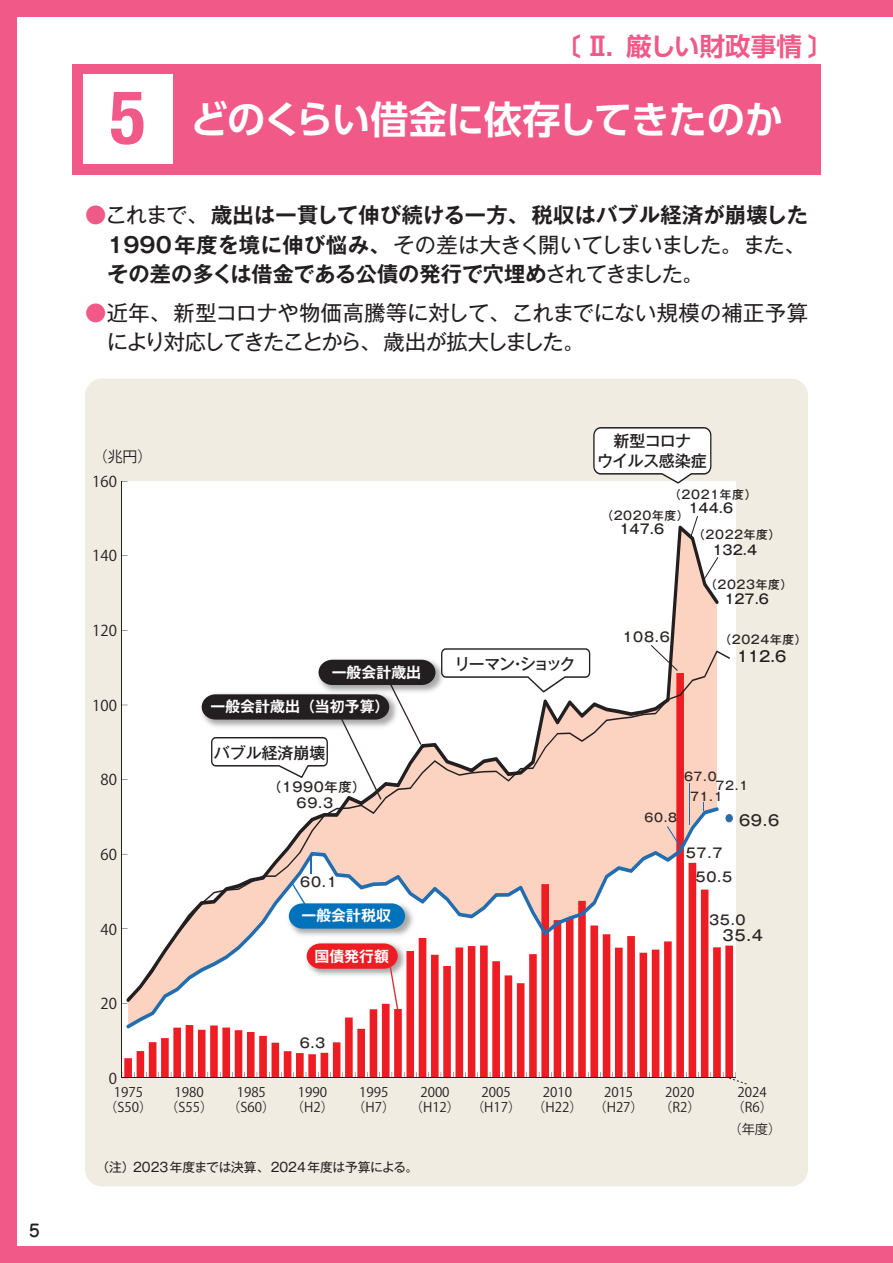
<style>
.page{position:relative;width:893px;height:1263px;background:#f05988}
.page>*{position:absolute;margin:0;border:0;box-sizing:border-box;transform-origin:0 0}
.t1{font:700 38.25px "UD Shin Go Pro De";letter-spacing:-.025em;color:#fff}
.t2{font:700 25.5px "UD Shin Go Pro De";color:#f05988}
.t3{font:21.3px/29.7px "Gothic MB101 Pr 6 N";letter-spacing:-.03em;color:#231f20}
.t4{font:700 21.3px "Gothic MB101 Pr 6 N De";color:#231f20}
.t5{font:500 16.95px "Jun 34 Pro";color:#231f20}
.t6{font:500 16.05px/20.4px "Gothic MB101 Pro";letter-spacing:-.035em;color:#231f20;text-align:center}
.t7{font:500 15.9px "Gothic MB101 Pro";letter-spacing:-.115em;color:#231f20}
.t8{font:500 15.9px "Gothic MB101 Pr 6";color:#231f20}
.t9{font:700 14.85px "Gothic MB101 Pro De";color:#fff}
.t10{font:14.85px "Koz Go Pro";color:#231f20}
.t11{font:500 14.85px "Gothic MB101 Pr 6";color:#2d2625}
.t12{font:500 14.85px "Gothic MB101 Pr 6";color:#231f20}
.t13{font:500 13.35px/15.9px "Gothic MB101 Pr 6";letter-spacing:.055em;color:#2d2625;text-align:center}
.t14{font:500 13.35px "Gothic MB101 Pr 6";color:#231f20}
.t15{font:13.2px/15.8px "Koz Go Pro";color:#231f20;text-align:center}
.t16{font:12.75px "Gothic MB101 Pr 6 N";color:#231f20}
.t17{font:500 11.85px "Gothic MB101 Pr 6";letter-spacing:.05em;color:#2d2625}
.s1{font-family:"Helvetica Neue LT Std";font-stretch:condensed;font-size:74.4px;color:#f05988}
.s2{font-family:"Gothic MB101 Pr 6 N";font-weight:400;color:#f05988}
.s3{font-family:"Gothic MB101 Pr 6 N";font-weight:400}
.s4{font-family:"Gothic MB101 Pr 6 N De";font-weight:700}
.s5{color:#f05988}
</style>
<div class="page">
<div style="left:17px;top:17px;width:876px;height:1229px;background:#fff"></div>
<div style="left:85px;top:378px;width:723px;height:808px;background:#f1ece2;border-radius:17px"></div>
<div style="left:122px;top:481px;width:613px;height:597px;background:#fff"></div>
<svg style="left:124px;top:704px;width:609px;height:374px"></svg>
<hr style="left:122px;top:481px;width:1px;height:597px;background:#231f20">
<hr style="left:122px;top:1078px;width:613px;height:1px;background:#231f20">
<svg style="left:122px;top:1072px;width:6px;height:7px"></svg>
<svg style="left:126px;top:1002px;width:593px;height:27px"></svg>
<svg style="left:730px;top:814px;width:3px;height:8px"></svg>
<svg style="left:126px;top:525px;width:593px;height:477px"></svg>
<svg style="left:127px;top:650px;width:603px;height:349px"></svg>
<svg style="left:651px;top:645px;width:27px;height:26px"></svg>
<svg style="left:667px;top:826px;width:14px;height:21px"></svg>
<svg style="left:441px;top:648px;width:149px;height:44px"></svg>
<svg style="left:593px;top:427px;width:118px;height:57px;background:#eeeeed"></svg>
<hr style="left:689px;top:783px;width:1px;height:42px;background:#216daf">
<svg style="left:307px;top:943px;width:92px;height:69px"></svg>
<svg style="left:289px;top:882px;width:116px;height:47px"></svg>
<img style="left:315px;top:656px;width:134px;height:41px">
<svg style="left:202px;top:660px;width:233px;height:140px"></svg>
<svg style="left:311px;top:858px;width:1px;height:16px"></svg>
<svg style="left:690px;top:516px;width:8px;height:21px"></svg>
<svg style="left:703px;top:557px;width:15px;height:24px"></svg>
<svg style="left:723px;top:1072px;width:24px;height:13px"></svg>
<div style="left:72px;top:64px;width:749px;height:110px;background:#f05988"></div>
<div style="left:83px;top:74px;width:89px;height:90px;background:#fff"></div>
<p class="t5" style="left:29px;top:1217px;width:12px">5</p>
<h2 class="t2" style="left:555px;top:26px;width:280px">〔 Ⅱ．厳しい財政事情〕</h2>
<h1 class="t1" style="left:110px;top:88px;width:675px"><span class="s1">5</span> どのくらい借金に依存してきたのか</h1>
<h3 class="t4" style="left:85px;top:197px;width:724px"><span class="s2">●</span><span class="s3">これまで、</span>歳出は一貫して伸び続ける一⽅、税収はバブル経済が崩壊した</h3>
<h3 class="t3" style="left:107px;top:228px;width:700px"><span class="s4">1990年度を境に伸び悩み、</span>その差は大きく開いてしまいました。また、</h3>
<h3 class="t4" style="left:107px;top:257px;width:598px">その差の多くは借⾦である公債の発⾏で⽳埋め<span class="s3">されてきました。</span></h3>
<h3 class="t3" style="left:107px;top:296px;width:703px;text-indent:-22px"><span class="s5">●</span>近年、新型コロナや物価高騰等に対して、これまでにない規模の補正予算により対応してきたことから、歳出が拡大しました。</h3>
<p class="t10" style="left:93px;top:447px;width:61px">（兆円）</p>
<p class="t10" style="left:92px;top:472px;width:26px">160</p>
<p class="t10" style="left:92px;top:546px;width:26px">140</p>
<p class="t10" style="left:92px;top:621px;width:26px">120</p>
<p class="t10" style="left:92px;top:696px;width:26px">100</p>
<p class="t10" style="left:101px;top:770px;width:18px">80</p>
<p class="t10" style="left:101px;top:845px;width:18px">60</p>
<p class="t10" style="left:101px;top:919px;width:18px">40</p>
<p class="t10" style="left:101px;top:994px;width:18px">20</p>
<p class="t10" style="left:109px;top:1069px;width:10px">0</p>
<p class="t9" style="left:332px;top:660px;width:91px">一般会計歳出</p>
<p class="t9" style="left:210px;top:694px;width:181px">一般会計歳出（当初予算）</p>
<p class="t8" style="left:214px;top:739px;width:113px">バブル経済崩壊</p>
<p class="t13" style="left:268px;top:778px;width:99px">（1990年度）<br>69.3</p>
<p class="t13" style="left:300px;top:873px;width:38px">60.1</p>
<p class="t9" style="left:301px;top:903px;width:91px">一般会計税収</p>
<p class="t9" style="left:314px;top:944px;width:76px">国債発行額</p>
<p class="t13" style="left:300px;top:1034px;width:27px">6.3</p>
<p class="t7" style="left:454px;top:651px;width:122px">リーマン・ショック</p>
<p class="t6" style="left:597px;top:429px;width:111px">新型コロナ<br>ウイルス感染症</p>
<p class="t17" style="left:669px;top:484px;width:89px">（2021年度）</p>
<p class="t17" style="left:601px;top:506px;width:89px">（2020年度）</p>
<p class="t14" style="left:619px;top:518px;width:46px">147.6</p>
<p class="t14" style="left:688px;top:497px;width:46px">144.6</p>
<p class="t17" style="left:693px;top:525px;width:89px">（2022年度）</p>
<p class="t14" style="left:712px;top:538px;width:46px">132.4</p>
<p class="t17" style="left:705px;top:574px;width:89px">（2023年度）</p>
<p class="t14" style="left:724px;top:588px;width:46px">127.6</p>
<p class="t13" style="left:622px;top:629px;width:49px">108.6</p>
<p class="t17" style="left:719px;top:630px;width:89px">（2024年度）</p>
<p class="t12" style="left:737px;top:644px;width:51px">112.6</p>
<p class="t17" style="left:644px;top:807px;width:34px">60.8</p>
<p class="t17" style="left:684px;top:767px;width:34px">67.0</p>
<p class="t17" style="left:715px;top:775px;width:34px">72.1</p>
<p class="t17" style="left:690px;top:786px;width:34px">71.1</p>
<p class="t11" style="left:739px;top:808px;width:42px">69.6</p>
<p class="t13" style="left:686px;top:844px;width:38px">57.7</p>
<p class="t13" style="left:695px;top:868px;width:38px">50.5</p>
<p class="t13" style="left:709px;top:911px;width:38px">35.0</p>
<p class="t11" style="left:722px;top:923px;width:42px">35.4</p>
<p class="t15" style="left:165px;top:1084px;width:50px">1980（S55）</p>
<p class="t15" style="left:291px;top:1084px;width:45px">1990（H2）</p>
<p class="t15" style="left:410px;top:1084px;width:52px">2000（H12）</p>
<p class="t15" style="left:532px;top:1084px;width:52px">2010（H22）</p>
<p class="t15" style="left:659px;top:1084px;width:43px">2020（R2）</p>
<p class="t15" style="left:731px;top:1084px;width:43px">2024（R6）</p>
<p class="t15" style="left:728px;top:1122px;width:55px">（年度）</p>
<p class="t15" style="left:104px;top:1084px;width:50px">1975（S50）</p>
<p class="t15" style="left:227px;top:1084px;width:50px">1985（S60）</p>
<p class="t15" style="left:352px;top:1084px;width:45px">1995（H7）</p>
<p class="t15" style="left:471px;top:1084px;width:52px">2005（H17）</p>
<p class="t15" style="left:593px;top:1084px;width:52px">2015（H27）</p>
<p class="t16" style="left:96px;top:1157px;width:323px">（注）2023年度までは決算、2024年度は予算による。</p>
</div>
